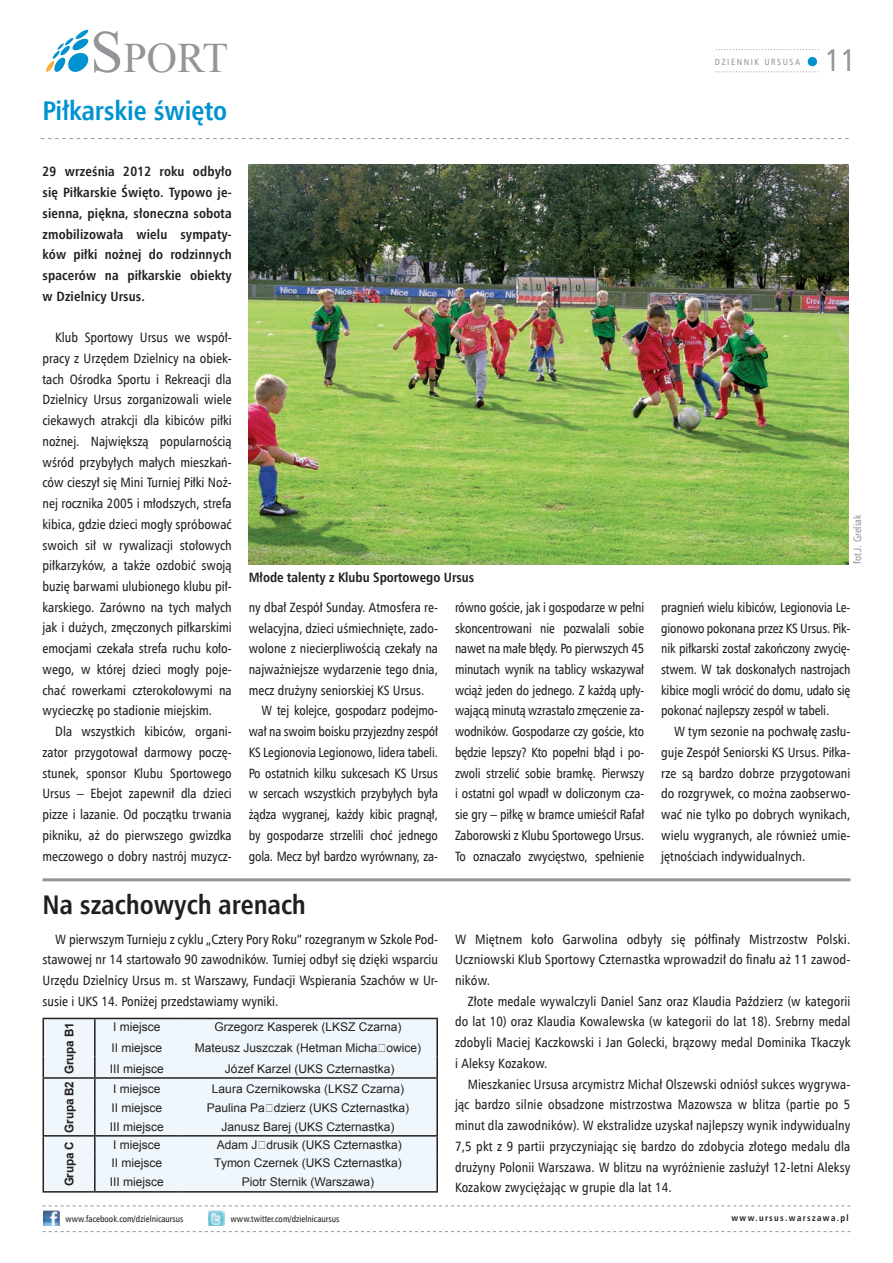
<style>
.page{position:relative;width:893px;height:1263px;background:#fff}
.page>*{position:absolute;margin:0;border:0;box-sizing:border-box;transform-origin:0 0}
.t1{font:42px "Times New Roman";color:#939598}
.t2{font:31.5px "Humnst 777 Cn EU";color:#939598}
.t3{font:700 27px "Humnst 777 Cn EU";color:#231f20}
.t4{font:700 27px "Humnst 777 Cn EU";color:#0093d0}
.t5{font:13.5px/20.7px "Humnst 777 Cn EU";color:#231f20;text-align:justify}
.t6{font:700 13.5px/20.7px "Humnst 777 Cn EU";letter-spacing:.01em;color:#231f20;text-align:justify}
.t7{font:12px "Arial";color:#231f20}
.t8{font:700 12px "Arial";letter-spacing:-.01em;color:#231f20}
.t9{font:10.5px "Humnst 777 Cn EU";color:#939598}
.t10{font:9px "Humnst 777 Cn EU";color:#231f20}
.t11{font:700 9px "Humnst 777 Cn EU";letter-spacing:.15em;color:#231f20}
.t12{font:9px "Humnst 777 Cn EU";letter-spacing:.175em;color:#939598}
.s1{font-size:60px}
</style>
<div class="page">
<svg style="left:46px;top:29px;width:42px;height:43px"></svg>
<svg style="left:43px;top:1205px;width:807px;height:1px"></svg>
<svg style="left:43px;top:1231px;width:807px;height:1px"></svg>
<img style="left:208px;top:1210px;width:16px;height:16px">
<img style="left:43px;top:1210px;width:16px;height:15px">
<svg style="left:716px;top:49px;width:102px;height:1px"></svg>
<svg style="left:716px;top:71px;width:102px;height:1px"></svg>
<div style="left:808px;top:57px;width:9px;height:9px;background:#0093d0;border-radius:50%"></div>
<div style="left:44px;top:1019px;width:392px;height:172px;background:#eff7fc"></div>
<hr style="left:43px;top:1018px;width:52px;height:1px;background:#231f20">
<hr style="left:95px;top:1018px;width:84px;height:1px;background:#231f20">
<hr style="left:179px;top:1018px;width:259px;height:1px;background:#231f20">
<svg style="left:436px;top:1019px;width:2px;height:38px"></svg>
<hr style="left:436px;top:1057px;width:2px;height:20px;background:#231f20">
<svg style="left:436px;top:1079px;width:2px;height:19px"></svg>
<hr style="left:436px;top:1098px;width:2px;height:20px;background:#231f20">
<svg style="left:43px;top:1019px;width:1px;height:172px"></svg>
<hr style="left:43px;top:1191px;width:52px;height:1px;background:#231f20">
<svg style="left:436px;top:1118px;width:2px;height:73px"></svg>
<hr style="left:95px;top:1191px;width:84px;height:1px;background:#231f20">
<hr style="left:179px;top:1191px;width:259px;height:1px;background:#231f20">
<hr style="left:43px;top:1077px;width:52px;height:2px;background:#231f20">
<hr style="left:95px;top:1077px;width:84px;height:2px;background:#231f20">
<hr style="left:179px;top:1077px;width:259px;height:2px;background:#231f20">
<hr style="left:43px;top:1135px;width:52px;height:1px;background:#231f20">
<hr style="left:95px;top:1135px;width:84px;height:1px;background:#231f20">
<hr style="left:179px;top:1135px;width:259px;height:1px;background:#231f20">
<svg style="left:94px;top:1019px;width:2px;height:38px"></svg>
<hr style="left:94px;top:1057px;width:2px;height:20px;background:#231f20">
<svg style="left:94px;top:1079px;width:2px;height:19px"></svg>
<hr style="left:94px;top:1098px;width:2px;height:20px;background:#231f20">
<svg style="left:94px;top:1118px;width:2px;height:73px"></svg>
<hr style="left:43px;top:878px;width:807px;height:3px;background:#939598">
<img style="left:249px;top:164px;width:600px;height:400px">
<svg style="left:41px;top:138px;width:808px;height:1px"></svg>
<h1 class="t1" style="left:90px;top:29px;width:140px"><span class="s1">S</span>port</h1>
<h3 class="t4" style="left:42px;top:94px;width:186px">Piłkarskie święto</h3>
<p class="t6" style="left:43px;top:161px;width:191px">29 września 2012 roku odbyło się Piłkarskie Święto. Typowo je&shy;sienna, piękna, słoneczna sobota zmobilizowała wielu sympaty&shy;ków piłki nożnej do rodzinnych spacerów na piłkarskie obiekty w Dzielnicy Ursus.</p>
<p class="t5" style="left:43px;top:327px;width:191px;text-indent:13px">Klub Sportowy Ursus we współ&shy;pracy z Urzędem Dzielnicy na obiek&shy;tach Ośrodka Sportu i Rekreacji dla Dzielnicy Ursus zorganizowali wiele ciekawych atrakcji dla kibiców piłki nożnej. Największą popularnością wśród przybyłych małych mieszkań&shy;ców cieszył się Mini Turniej Piłki Noż&shy;nej rocznika 2005 i młodszych, strefa kibica, gdzie dzieci mogły spróbować swoich sił w rywalizacji stołowych piłkarzyków, a także ozdobić swoją buzię barwami ulubionego klubu pił&shy;karskiego. Zarówno na tych małych jak i dużych, zmęczonych piłkarskimi emocjami czekała strefa ruchu koło&shy;wego, w której dzieci mogły poje&shy;chać rowerkami czterokołowymi na wycieczkę po stadionie miejskim.</p>
<p class="t5" style="left:43px;top:721px;width:191px;text-indent:13px">Dla wszystkich kibiców, organi&shy;zator przygotował darmowy poczę&shy;stunek, sponsor Klubu Sportowego Ursus – Ebejot zapewnił dla dzieci pizze i lazanie. Od początku trwania pikniku, aż do pierwszego gwizdka meczowego o dobry nastrój muzycz-</p>
<p class="t12" style="left:715px;top:56px;width:87px">DZIENNIK URSUSA</p>
<h2 class="t2" style="left:825px;top:41px;width:32px">11</h2>
<p class="t6" style="left:249px;top:567px;width:227px">Młode talenty z klubu sportowego Ursus</p>
<p class="t9" style="left:851px;top:564px;width:51px;rotate:-90deg">fot.J. Greliak</p>
<p class="t5" style="left:249px;top:597px;width:191px">ny dbał Zespół Sunday. Atmosfera re&shy;welacyjna, dzieci uśmiechnięte, zado&shy;wolone z niecierpliwością czekały na najważniejsze wydarzenie tego dnia, mecz drużyny seniorskiej KS Ursus.</p>
<p class="t5" style="left:249px;top:700px;width:191px;text-indent:13px">W tej kolejce, gospodarz podejmo&shy;wał na swoim boisku przyjezdny zespół KS Legionovia Legionowo, lidera tabeli.<br>Po ostatnich kilku sukcesach KS Ursus w sercach wszystkich przybyłych była żądza wygranej, każdy kibic pragnął, by gospodarze strzelili choć jednego gola. Mecz był bardzo wyrównany, za-</p>
<p class="t5" style="left:455px;top:597px;width:191px">równo goście, jak i gospodarze w pełni skoncentrowani nie pozwalali sobie nawet na małe błędy. Po pierwszych 45 minutach wynik na tablicy wskazywał wciąż jeden do jednego. Z każdą upły&shy;wającą minutą wzrastało zmęczenie za&shy;wodników. Gospodarze czy goście, kto będzie lepszy? Kto popełni błąd i po&shy;zwoli strzelić sobie bramkę. Pierwszy i ostatni gol wpadł w doliczonym cza&shy;sie gry – piłkę w bramce umieścił Rafał Zaborowski z Klubu Sportowego Ursus.<br>To oznaczało zwycięstwo, spełnienie</p>
<p class="t5" style="left:661px;top:597px;width:191px">pragnień wielu kibiców, Legionovia Le&shy;gionowo pokonana przez KS Ursus. Pik&shy;nik piłkarski został zakończony zwycię&shy;stwem. W tak doskonałych nastrojach kibice mogli wrócić do domu, udało się pokonać najlepszy zespół w tabeli.</p>
<p class="t5" style="left:661px;top:721px;width:191px;text-indent:13px">W tym sezonie na pochwałę zasłu&shy;guje Zespół Seniorski KS Ursus. Piłka&shy;rze są bardzo dobrze przygotowani do rozgrywek, co można zaobserwo&shy;wać nie tylko po dobrych wynikach, wielu wygranych, ale również umie&shy;jętnościach indywidualnych.</p>
<h3 class="t3" style="left:42px;top:887px;width:265px">Na szachowych arenach</h3>
<p class="t5" style="left:43px;top:928px;width:397px;text-indent:13px">W pierwszym Turnieju z cyklu „Cztery Pory Roku” rozegranym w Szkole Pod&shy;stawowej nr 14 startowało 90 zawodników. Turniej odbył się dzięki wsparciu Urzędu Dzielnicy Ursus m. st Warszawy, Fundacji Wspierania Szachów w Ur&shy;susie i UKS 14. Poniżej przedstawiamy wyniki.</p>
<p class="t8" style="left:62px;top:1074px;width:53px;rotate:-90deg">Grupa B1</p>
<p class="t7" style="left:113px;top:1020px;width:49px">I miejsce</p>
<p class="t7" style="left:215px;top:1020px;width:188px">Grzegorz Kasperek (LKSZ Czarna)</p>
<p class="t7" style="left:111px;top:1041px;width:52px">II miejsce</p>
<p class="t7" style="left:195px;top:1041px;width:228px">Mateusz Juszczak (Hetman Michałowice)</p>
<p class="t7" style="left:110px;top:1062px;width:56px">III miejsce</p>
<p class="t7" style="left:225px;top:1062px;width:171px">Józef Karzel (UKS Czternastka)</p>
<p class="t8" style="left:62px;top:1133px;width:53px;rotate:-90deg">Grupa B2</p>
<p class="t7" style="left:113px;top:1082px;width:49px">I miejsce</p>
<p class="t7" style="left:212px;top:1082px;width:194px">Laura Czernikowska (LKSZ Czarna)</p>
<p class="t7" style="left:111px;top:1101px;width:52px">II miejsce</p>
<p class="t7" style="left:207px;top:1101px;width:204px">Paulina Paż dzierz (UKS Czternastka)</p>
<p class="t7" style="left:110px;top:1120px;width:56px">III miejsce</p>
<p class="t7" style="left:222px;top:1120px;width:174px">Janusz Barej (UKS Czternastka)</p>
<p class="t8" style="left:62px;top:1186px;width:47px;rotate:-90deg">Grupa C</p>
<p class="t7" style="left:113px;top:1138px;width:49px">I miejsce</p>
<p class="t7" style="left:217px;top:1138px;width:187px">Adam Ję drusik (UKS Czternastka)</p>
<p class="t7" style="left:111px;top:1156px;width:52px">II miejsce</p>
<p class="t7" style="left:214px;top:1156px;width:189px">Tymon Czernek (UKS Czternastka)</p>
<p class="t7" style="left:110px;top:1175px;width:56px">III miejsce</p>
<p class="t7" style="left:242px;top:1175px;width:134px">Piotr Sternik (Warszawa)</p>
<p class="t5" style="left:455px;top:928px;width:397px">W Miętnem koło Garwolina odbyły się półfinały Mistrzostw Polski.<br>Uczniowski Klub Sportowy Czternastka wprowadził do finału aż 11 zawod&shy;ników.</p>
<p class="t5" style="left:455px;top:990px;width:397px;text-indent:13px">Złote medale wywalczyli Daniel Sanz oraz Klaudia Paździerz (w kategorii do lat 10) oraz Klaudia Kowalewska (w kategorii do lat 18). Srebrny medal zdobyli Maciej Kaczkowski i Jan Golecki, brązowy medal Dominika Tkaczyk i Aleksy Kozakow.</p>
<p class="t5" style="left:455px;top:1073px;width:397px;text-indent:13px">Mieszkaniec Ursusa arcymistrz Michał Olszewski odniósł sukces wygrywa&shy;jąc bardzo silnie obsadzone mistrzostwa Mazowsza w blitza (partie po 5 minut dla zawodników). W ekstralidze uzyskał najlepszy wynik indywidualny 7,5 pkt z 9 partii przyczyniając się bardzo do zdobycia złotego medalu dla drużyny Polonii Warszawa. W blitzu na wyróżnienie zasłużył 12-letni Aleksy Kozakow zwyciężając w grupie dla lat 14.</p>
<p class="t10" style="left:66px;top:1213px;width:120px">www.facebook.com/dzielnicaursus</p>
<p class="t10" style="left:231px;top:1213px;width:110px">www.twitter.com/dzielnicaursus</p>
<p class="t11" style="left:731px;top:1212px;width:119px">www.ursus.warszawa.pl</p>
</div>
